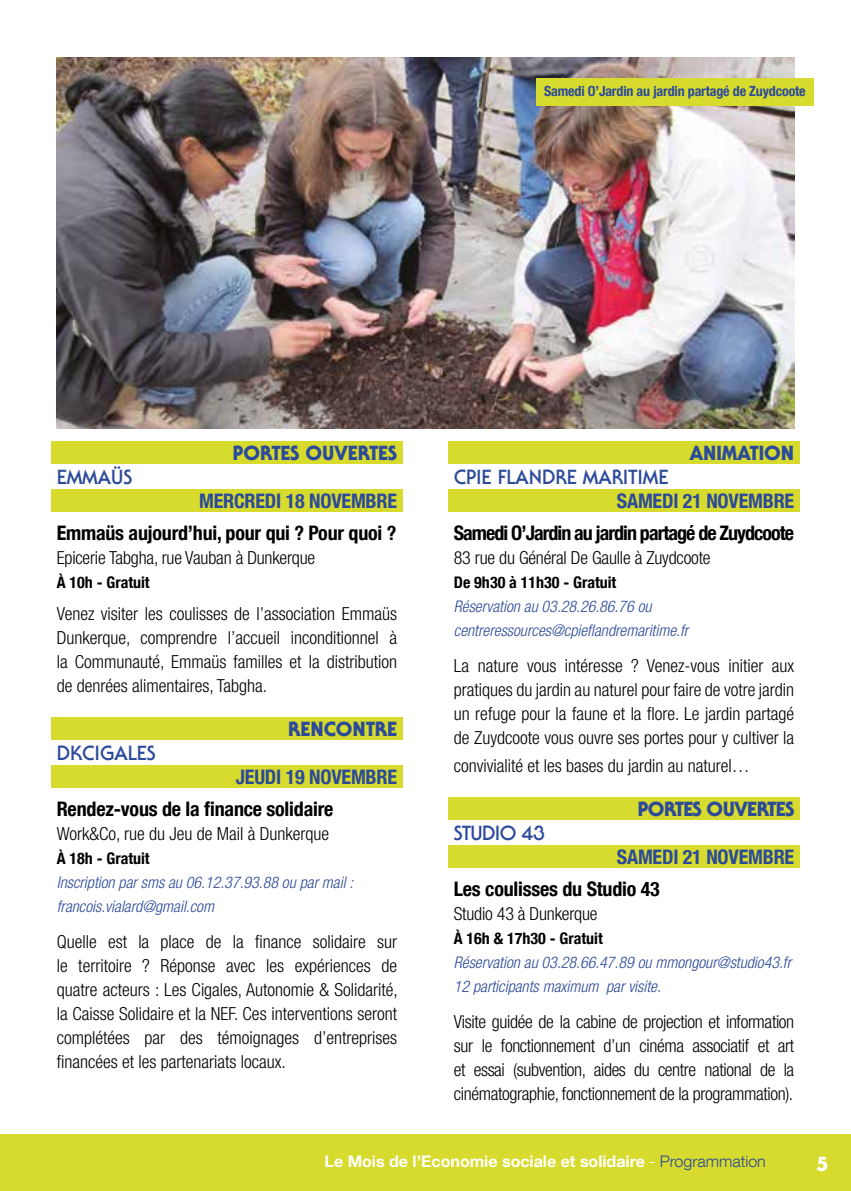
<style>
.page{position:relative;width:851px;height:1191px;background:#fff}
.page>*{position:absolute;margin:0;border:0;box-sizing:border-box;transform-origin:0 0}
.t1{font:700 condensed 20px "Helvetica Neue LT Com";letter-spacing:-.01em;color:#000}
.t2{font:700 condensed 20px "Helvetica Neue LT Com";letter-spacing:-.01em;color:#2c4a9a}
.t3{font:700 condensed 20px "Helvetica Neue LT Com";letter-spacing:-.045em;color:#000}
.t4{font:700 20px "Serif Gothic";color:#2c4a9a}
.t5{font:800 20px "Serif Gothic";color:#2c4a9a}
.t6{font:800 20px "Serif Gothic";letter-spacing:-.03em;color:#2c4a9a}
.t7{font:700 20px "Serif Gothic";letter-spacing:-.03em;color:#2c4a9a}
.t8{font:800 20px "Serif Gothic";color:#fff}
.t9{font:300 condensed 18px/24px "Helvetica Neue LT Com";color:#000;text-align:justify}
.t10{font:italic 300 condensed 16px/24px "Helvetica Neue LT Com";color:#2c4a9a}
.t11{font:700 condensed 16px "Helvetica Neue LT Com";color:#000}
.t12{font:700 16px "Helvetica Neue LT Com";color:#fff}
.t13{font:700 condensed 14px "Helvetica Neue LT Com";letter-spacing:-.01em;color:#2c4a9a}
.s1{font-weight:300}
.s2{font-weight:300;color:#2c4a9a}
</style>
<div class="page">
<div style="left:51px;top:441px;width:352px;height:22px;background:#d7db2d"></div>
<div style="left:51px;top:717px;width:352px;height:22px;background:#d7db2d"></div>
<div style="left:448px;top:441px;width:351px;height:22px;background:#d7db2d"></div>
<div style="left:448px;top:797px;width:351px;height:23px;background:#d7db2d"></div>
<div style="left:51px;top:489px;width:352px;height:22px;background:#d7db2d"></div>
<div style="left:51px;top:765px;width:352px;height:22px;background:#d7db2d"></div>
<div style="left:448px;top:489px;width:351px;height:22px;background:#d7db2d"></div>
<div style="left:448px;top:845px;width:351px;height:23px;background:#d7db2d"></div>
<div style="left:0;top:1134px;width:850px;height:57px;background:#d7db2d"></div>
<img style="left:57px;top:57px;width:737px;height:372px">
<div style="left:536px;top:78px;width:277px;height:27px;background:#d7db2d"></div>
<p class="t13" style="left:544px;top:83px;width:263px">Samedi O’Jardin au jardin partagé de Zuydcoote</p>
<p class="t4" style="left:57px;top:465px;width:77px">EMMAÜS</p>
<p class="t5" style="left:232px;top:440px;width:166px">PORTES OUVERTES</p>
<p class="t2" style="left:199px;top:489px;width:199px">MERCREDI 18 NOVEMBRE</p>
<p class="t1" style="left:57px;top:521px;width:341px">Emmaüs aujourd’hui, pour qui ? Pour quoi ?</p>
<p class="t9" style="left:57px;top:546px;width:260px">Epicerie Tabgha, rue Vauban à Dunkerque</p>
<p class="t11" style="left:57px;top:573px;width:94px">À 10h - Gratuit</p>
<p class="t9" style="left:57px;top:602px;width:342px">Venez visiter les coulisses de l’association Emmaüs Dunkerque, comprendre l’accueil inconditionnel à la Communauté, Emmaüs familles et la distribution de denrées alimentaires, Tabgha.</p>
<p class="t5" style="left:288px;top:716px;width:110px">RENCONTRE</p>
<p class="t4" style="left:57px;top:741px;width:100px">DKCIGALES</p>
<p class="t2" style="left:236px;top:765px;width:163px">JEUDI 19 NOVEMBRE</p>
<p class="t1" style="left:57px;top:797px;width:278px">Rendez-vous de la finance solidaire</p>
<p class="t9" style="left:57px;top:822px;width:274px">Work&amp;Co, rue du Jeu de Mail à Dunkerque</p>
<p class="t11" style="left:57px;top:849px;width:94px">À 18h - Gratuit</p>
<p class="t10" style="left:57px;top:870px;width:298px">Inscription par sms au 06.12.37.93.88 ou par mail : francois.vialard@gmail.com</p>
<p class="t9" style="left:57px;top:930px;width:342px">Quelle est la place de la finance solidaire sur le territoire ? Réponse avec les expériences de quatre acteurs : Les Cigales, Autonomie &amp; Solidarité, la Caisse Solidaire et la NEF. Ces interventions seront complétées par des témoignages d’entreprises financées et les partenariats locaux.</p>
<p class="t5" style="left:689px;top:440px;width:106px">ANIMATION</p>
<p class="t4" style="left:454px;top:465px;width:216px">CPIE FLANDRE MARITIME</p>
<p class="t2" style="left:616px;top:489px;width:179px">SAMEDI 21 NOVEMBRE</p>
<p class="t3" style="left:454px;top:521px;width:342px">Samedi O’Jardin au jardin partagé de Zuydcoote</p>
<p class="t9" style="left:454px;top:546px;width:258px">83 rue du Général De Gaulle à Zuydcoote</p>
<p class="t11" style="left:454px;top:573px;width:164px">De 9h30 à 11h30 - Gratuit</p>
<p class="t10" style="left:454px;top:594px;width:236px">Réservation au 03.28.26.86.76 ou centreressources@cpieflandremaritime.fr</p>
<p class="t9" style="left:454px;top:654px;width:342px">La nature vous intéresse ? Venez-vous initier aux pratiques du jardin au naturel pour faire de votre jardin un refuge pour la faune et la flore. Le jardin partagé de Zuydcoote vous ouvre ses portes pour y cultiver la</p>
<p class="t9" style="left:454px;top:754px;width:297px">convivialité et les bases du jardin au naturel…</p>
<p class="t6" style="left:637px;top:796px;width:158px">PORTES OUVERTES</p>
<p class="t7" style="left:454px;top:821px;width:93px">STUDIO 43</p>
<p class="t2" style="left:616px;top:845px;width:179px">SAMEDI 21 NOVEMBRE</p>
<p class="t1" style="left:454px;top:877px;width:207px">Les coulisses du Studio 43</p>
<p class="t9" style="left:454px;top:902px;width:145px">Studio 43 à Dunkerque</p>
<p class="t11" style="left:454px;top:929px;width:150px">À 16h &amp; 17h30 - Gratuit</p>
<p class="t10" style="left:454px;top:950px;width:339px">Réservation au 03.28.66.47.89 ou mmongour@studio43.fr<br>12 participants maximum par visite.</p>
<p class="t9" style="left:454px;top:1010px;width:342px">Visite guidée de la cabine de projection et information sur le fonctionnement d’un cinéma associatif et art et essai (subvention, aides du centre national de la cinématographie, fonctionnement de la programmation).</p>
<p class="t12" style="left:324px;top:1151px;width:443px">Le Mois de l’Economie sociale et solidaire <span class="s1">-</span> <span class="s2">Programmation</span></p>
<p class="t8" style="left:816px;top:1151px;width:14px">5</p>
</div>
